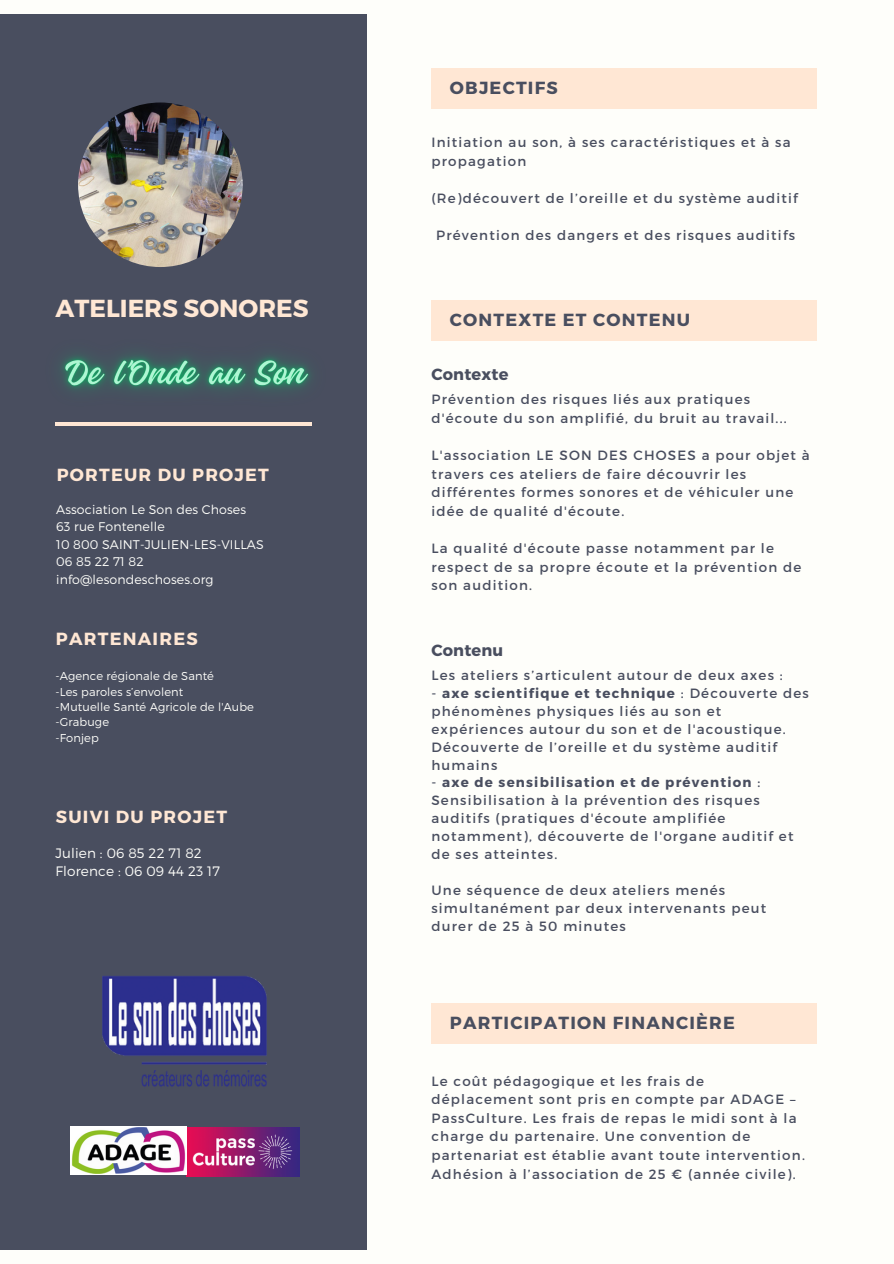
<style>
.page{position:relative;width:894px;height:1264px;background:#fff}
.page>*{position:absolute;margin:0;border:0;box-sizing:border-box;transform-origin:0 0}
.t1{font:700 24.6px "Montserrat";color:#ffe7d4}
.t2{font:700 17.55px "Montserrat";letter-spacing:.07em;color:#494e5f}
.t3{font:700 17.55px "Montserrat";letter-spacing:.07em;color:#ffe7d4}
.t4{font:700 16.2px "Montserrat";letter-spacing:.01em;color:#494e5f}
.t5{font:300 13.65px "Montserrat";letter-spacing:.01em;color:#fefefa}
.t6{font:13.35px/18.6px "Montserrat";letter-spacing:.09em;color:#494e5f}
.t7{font:300 12.6px "Montserrat";letter-spacing:.01em;color:#fefefa}
.t8{font:300 11.4px "Montserrat";letter-spacing:.01em;color:#fefefa}
.s1{font-weight:700}
</style>
<div class="page">
<div style="left:0;top:0;width:893px;height:1263px;background:#fefefa"></div>
<div style="left:0;top:14px;width:366px;height:1235px;background:#494e5f"></div>
<div style="left:431px;top:68px;width:385px;height:41px;background:#ffe7d4"></div>
<div style="left:431px;top:300px;width:385px;height:40px;background:#ffe7d4"></div>
<div style="left:431px;top:1003px;width:385px;height:40px;background:#ffe7d4"></div>
<img style="left:78px;top:102px;width:164px;height:165px;border-radius:50%">
<img style="left:186px;top:1127px;width:113px;height:49px">
<img style="left:102px;top:976px;width:164px;height:111px">
<img style="left:70px;top:1126px;width:116px;height:48px">
<img style="left:55px;top:354px;width:257px;height:72px">
<p class="t1" style="left:55px;top:292px;width:255px">ATELIERS SONORES</p>
<p class="t3" style="left:57px;top:463px;width:214px">PORTEUR DU PROJET</p>
<p class="t7" style="left:56px;top:501px;width:191px">Association Le Son des Choses</p>
<p class="t7" style="left:56px;top:518px;width:110px">63 rue Fontenelle</p>
<p class="t7" style="left:56px;top:536px;width:209px">10 800 SAINT-JULIEN-LES-VILLAS</p>
<p class="t7" style="left:56px;top:553px;width:89px">06 85 22 71 82</p>
<p class="t7" style="left:56px;top:571px;width:159px">info@lesondeschoses.org</p>
<p class="t3" style="left:56px;top:627px;width:143px">PARTENAIRES</p>
<p class="t8" style="left:55px;top:669px;width:160px">-Agence régionale de Santé</p>
<p class="t8" style="left:55px;top:684px;width:129px">-Les paroles s’envolent</p>
<p class="t8" style="left:55px;top:699px;width:200px">-Mutuelle Santé Agricole de l'Aube</p>
<p class="t8" style="left:55px;top:714px;width:55px">-Grabuge</p>
<p class="t8" style="left:55px;top:730px;width:45px">-Fonjep</p>
<p class="t3" style="left:56px;top:805px;width:172px">SUIVI DU PROJET</p>
<p class="t5" style="left:55px;top:843px;width:148px">Julien : 06 85 22 71 82</p>
<p class="t5" style="left:55px;top:862px;width:166px">Florence : 06 09 44 23 17</p>
<p class="t2" style="left:450px;top:76px;width:109px">OBJECTIFS</p>
<p class="t6" style="left:431px;top:132px;width:360px">Initiation au son, à ses caractéristiques et à sa propagation</p>
<p class="t6" style="left:431px;top:188px;width:367px">(Re)découvert de l’oreille et du système auditif</p>
<p class="t6" style="left:436px;top:225px;width:360px">Prévention des dangers et des risques auditifs</p>
<p class="t2" style="left:450px;top:308px;width:242px">CONTEXTE ET CONTENU</p>
<p class="t4" style="left:431px;top:364px;width:78px">Contexte</p>
<p class="t6" style="left:431px;top:389px;width:357px">Prévention des risques liés aux pratiques d'écoute du son amplifié, du bruit au travail...</p>
<p class="t6" style="left:431px;top:445px;width:380px">L'association LE SON DES CHOSES a pour objet à travers ces ateliers de faire découvrir les différentes formes sonores et de véhiculer une idée de qualité d'écoute.</p>
<p class="t6" style="left:431px;top:538px;width:371px">La qualité d'écoute passe notamment par le respect de sa propre écoute et la prévention de son audition.</p>
<p class="t4" style="left:431px;top:640px;width:73px">Contenu</p>
<p class="t6" style="left:431px;top:665px;width:353px">Les ateliers s’articulent autour de deux axes :</p>
<p class="t6" style="left:431px;top:683px;width:379px;line-height:17.9px">- <span class="s1">axe scientifique et technique</span> : Découverte des phénomènes physiques liés au son et expériences autour du son et de l'acoustique.</p>
<p class="t6" style="left:431px;top:737px;width:347px;line-height:17.9px">Découverte de l’oreille et du système auditif humains</p>
<p class="t6" style="left:431px;top:773px;width:363px;line-height:17.9px">- <span class="s1">axe de sensibilisation et de prévention</span> :<br>Sensibilisation à la prévention des risques auditifs (pratiques d'écoute amplifiée notamment), découverte de l'organe auditif et de ses atteintes.</p>
<p class="t6" style="left:431px;top:880px;width:336px;line-height:17.9px">Une séquence de deux ateliers menés simultanément par deux intervenants peut durer de 25 à 50 minutes</p>
<p class="t2" style="left:450px;top:1011px;width:286px">PARTICIPATION FINANCIÈRE</p>
<p class="t6" style="left:431px;top:1070px;width:375px">Le coût pédagogique et les frais de déplacement sont pris en compte par ADAGE – PassCulture. Les frais de repas le midi sont à la charge du partenaire. Une convention de partenariat est établie avant toute intervention.<br>Adhésion à l’association de 25 € (année civile).</p>
</div>
